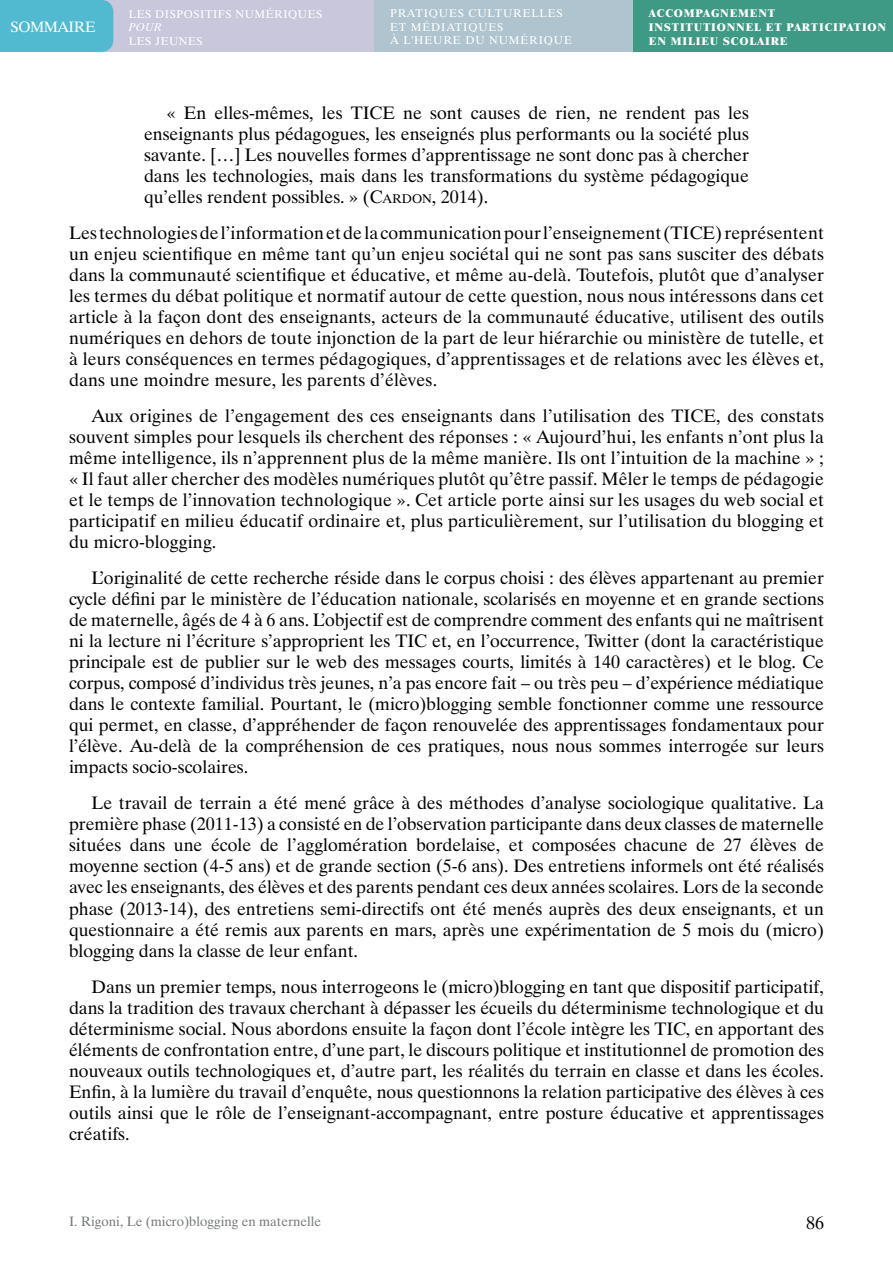
<style>
.page{position:relative;width:893px;height:1263px;background:#fff}
.page>*{position:absolute;margin:0;border:0;box-sizing:border-box;transform-origin:0 0}
.t1{font:18px/21px "Dutch 801 BT";color:#040503;text-align:justify}
.t2{font:18px "Dutch 801 BT";color:#040503}
.t3{font:15px "Dutch 801 BT";letter-spacing:-.03em;color:#fff}
.t4{font:13.5px "Dutch 801 BT";color:#777c7a}
.t5{font:800 11.25px/13.8px "Dutch 801 BT";letter-spacing:.07em;color:#fff}
.t6{font:11.25px/13.8px "Dutch 801 BT";letter-spacing:.08em;color:#fff}
.t7{font:11.25px "Dutch 801 BT";letter-spacing:.05em;color:#fff}
.t8{font:italic 11.25px "Dutch 801 BT";color:#fff}
.s1{font-style:inherit}
.s2{font-size:12.6px}
</style>
<div class="page">
<div style="left:373px;top:0;width:260px;height:52px;background:#afc4ce"></div>
<div style="left:103px;top:0;width:270px;height:52px;background:#c8c7dc"></div>
<div style="left:633px;top:0;width:260px;height:52px;background:#3e9a84"></div>
<div style="left:0;top:0;width:113px;height:52px;background:#51bad0"></div>
<p class="t3" style="left:11px;top:17px;width:86px">sommaire</p>
<p class="t7" style="left:129px;top:7px;width:195px">les dispositifs numériques</p>
<p class="t8" style="left:129px;top:21px;width:34px">POUR</p>
<p class="t7" style="left:129px;top:34px;width:75px">les jeunes</p>
<p class="t6" style="left:390px;top:6px;width:183px">Pratiques culturelles et médiatiques<br>à l'heure du numérique</p>
<p class="t5" style="left:649px;top:6px;width:239px">ACCOMPAGNEMENT<br>INSTITUTIONNEL ET PARTICIPATION<br>EN MILIEU SCOLAIRE</p>
<p class="t1" style="left:144px;top:102px;width:606px;text-indent:22px">« En elles-mêmes, les TICE ne sont causes de rien, ne rendent pas les enseignants plus pédagogues, les enseignés plus performants ou la société plus savante. […] Les nouvelles formes d’apprentissage ne sont donc pas à chercher dans les technologies, mais dans les transformations du système pédagogique qu’elles rendent possibles. » (<span class="s1">C</span><span class="s2">ARDON</span>, 2014).</p>
<p class="t1" style="left:69px;top:222px;width:756px">Les technologies de l’information et de la communication pour l’enseignement (TICE) représentent un enjeu scientifique en même tant qu’un enjeu sociétal qui ne sont pas sans susciter des débats dans la communauté scientifique et éducative, et même au-delà. Toutefois, plutôt que d’analyser les termes du débat politique et normatif autour de cette question, nous nous intéressons dans cet article à la façon dont des enseignants, acteurs de la communauté éducative, utilisent des outils numériques en dehors de toute injonction de la part de leur hiérarchie ou ministère de tutelle, et à leurs conséquences en termes pédagogiques, d’apprentissages et de relations avec les élèves et, dans une moindre mesure, les parents d’élèves.</p>
<p class="t1" style="left:69px;top:405px;width:757px;text-indent:22px">Aux origines de l’engagement des ces enseignants dans l’utilisation des TICE, des constats souvent simples pour lesquels ils cherchent des réponses : « Aujourd’hui, les enfants n’ont plus la même intelligence, ils n’apprennent plus de la même manière. Ils ont l’intuition de la machine » ; « Il faut aller chercher des modèles numériques plutôt qu’être passif. Mêler le temps de pédagogie et le temps de l’innovation technologique ». Cet article porte ainsi sur les usages du web social et participatif en milieu éducatif ordinaire et, plus particulièrement, sur l’utilisation du blogging et du micro-blogging.</p>
<p class="t1" style="left:69px;top:567px;width:756px;text-indent:22px">L’originalité de cette recherche réside dans le corpus choisi : des élèves appartenant au premier cycle défini par le ministère de l’éducation nationale, scolarisés en moyenne et en grande sections de maternelle, âgés de 4 à 6 ans. L’objectif est de comprendre comment des enfants qui ne maîtrisent ni la lecture ni l’écriture s’approprient les TIC et, en l’occurrence, Twitter (dont la caractéristique principale est de publier sur le web des messages courts, limités à 140 caractères) et le blog. Ce corpus, composé d’individus très jeunes, n’a pas encore fait – ou très peu – d’expérience médiatique dans le contexte familial. Pourtant, le (micro)blogging semble fonctionner comme une ressource qui permet, en classe, d’appréhender de façon renouvelée des apprentissages fondamentaux pour l’élève. Au-delà de la compréhension de ces pratiques, nous nous sommes interrogée sur leurs impacts socio-scolaires.</p>
<p class="t1" style="left:69px;top:792px;width:756px;text-indent:22px">Le travail de terrain a été mené grâce à des méthodes d’analyse sociologique qualitative. La première phase (2011-13) a consisté en de l’observation participante dans deux classes de maternelle situées dans une école de l’agglomération bordelaise, et composées chacune de 27 élèves de moyenne section (4-5 ans) et de grande section (5-6 ans). Des entretiens informels ont été réalisés avec les enseignants, des élèves et des parents pendant ces deux années scolaires. Lors de la seconde phase (2013-14), des entretiens semi-directifs ont été menés auprès des deux enseignants, et un questionnaire a été remis aux parents en mars, après une expérimentation de 5 mois du (micro) blogging dans la classe de leur enfant.</p>
<p class="t1" style="left:69px;top:976px;width:756px;text-indent:22px">Dans un premier temps, nous interrogeons le (micro)blogging en tant que dispositif participatif, dans la tradition des travaux cherchant à dépasser les écueils du déterminisme technologique et du déterminisme social. Nous abordons ensuite la façon dont l’école intègre les TIC, en apportant des éléments de confrontation entre, d’une part, le discours politique et institutionnel de promotion des nouveaux outils technologiques et, d’autre part, les réalités du terrain en classe et dans les écoles.<br>Enfin, à la lumière du travail d’enquête, nous questionnons la relation participative des élèves à ces outils ainsi que le rôle de l’enseignant-accompagnant, entre posture éducative et apprentissages créatifs.</p>
<p class="t4" style="left:69px;top:1213px;width:254px">I. Rigoni, Le (micro)blogging en maternelle</p>
<p class="t2" style="left:806px;top:1212px;width:19px">86</p>
</div>
